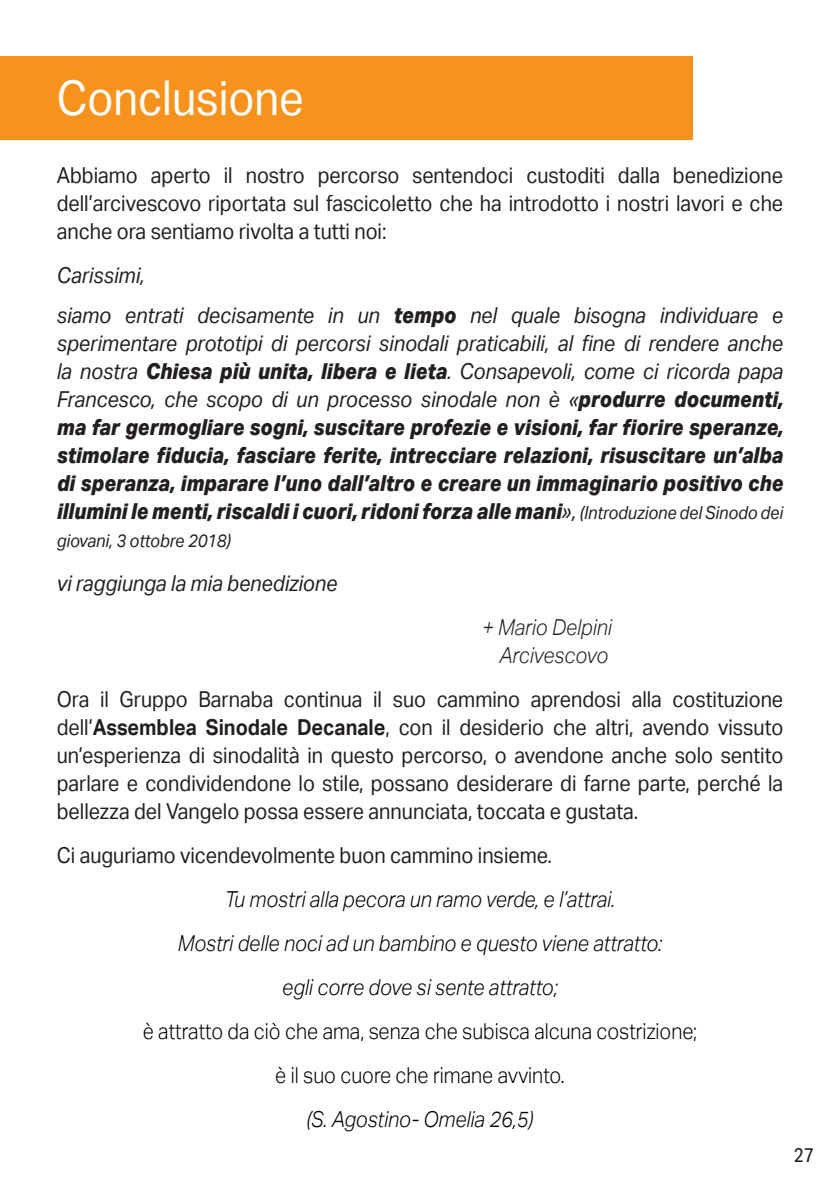
<style>
.page{position:relative;width:840px;height:1191px;background:#fff}
.page>*{position:absolute;margin:0;border:0;box-sizing:border-box;transform-origin:0 0}
.testo{font:48px "Aktiv Grotesk";color:#fff;scale:.9 1}
.t1{font:italic 800 22px/28px "Aktiv Grotesk";color:#231f20;text-align:justify;scale:.9 1}
.t2{font:22px/28px "Aktiv Grotesk";color:#231f20;text-align:justify;scale:.9 1}
.t3{font:italic 300 22px "Aktiv Grotesk";color:#000;scale:.9 1}
.t4{font:300 22px "Aktiv Grotesk";color:#000;scale:.9 1}
.t5{font:italic 22px "Aktiv Grotesk";color:#231f20;scale:.9 1}
.t6{font:italic 300 22px/28px "Aktiv Grotesk";color:#231f20;text-align:right;scale:.9 1}
.t7{font:20px "Aktiv Grotesk Cd";color:#231f20}
.t8{font:italic 18px "Aktiv Grotesk";color:#231f20;scale:.9 1}
.s1{font-weight:400}
.s2{font-weight:400;font-size:18px}
.s3{font-weight:700}
</style>
<div class="page">
<div style="left:0;top:57px;width:692px;height:83px;background:#f7931d"></div>
<p class="testo" style="left:57px;top:71px;width:276px">Conclusione</p>
<p class="t2" style="left:57px;top:161px;width:808px">Abbiamo aperto il nostro percorso sentendoci custoditi dalla benedizione dell’arcivescovo riportata sul fascicoletto che ha introdotto i nostri lavori e che anche ora sentiamo rivolta a tutti noi:</p>
<p class="t5" style="left:57px;top:262px;width:99px">Carissimi,</p>
<p class="t1" style="left:57px;top:301px;width:808px"><span class="s1">siamo entrati decisamente in un</span> tempo <span class="s1">nel quale bisogna individuare e sperimentare prototipi di percorsi sinodali praticabili, al fine di rendere anche la nostra</span> Chiesa più unita, libera e lieta<span class="s1">. Consapevoli, come ci ricorda papa Francesco, che scopo di un processo sinodale non è «</span>produrre documenti, ma far germogliare sogni, suscitare profezie e visioni, far fiorire speranze, stimolare fiducia, fasciare ferite, intrecciare relazioni, risuscitare un’alba di speranza, imparare l’uno dall’altro e creare un immaginario positivo che illumini le menti, riscaldi i cuori, ridoni forza alle mani<span class="s1">»,</span> <span class="s2">(Introduzione del Sinodo dei</span></p>
<p class="t8" style="left:57px;top:530px;width:195px">giovani, 3 ottobre 2018)</p>
<p class="t5" style="left:57px;top:570px;width:313px">vi raggiunga la mia benedizione</p>
<p class="t6" style="left:481px;top:613px;width:146px">+ Mario Delpini<br>Arcivescovo</p>
<p class="t2" style="left:57px;top:685px;width:808px">Ora il Gruppo Barnaba continua il suo cammino aprendosi alla costituzione dell’<span class="s3">Assemblea Sinodale Decanale</span>, con il desiderio che altri, avendo vissuto un’esperienza di sinodalità in questo percorso, o avendone anche solo sentito parlare e condividendone lo stile, possano desiderare di farne parte, perché la bellezza del Vangelo possa essere annunciata, toccata e gustata.</p>
<p class="t2" style="left:57px;top:841px;width:551px">Ci auguriamo vicendevolmente buon cammino insieme.</p>
<p class="t3" style="left:225px;top:886px;width:435px">Tu mostri alla pecora un ramo verde, e l’attrai.</p>
<p class="t3" style="left:178px;top:930px;width:539px">Mostri delle noci ad un bambino e questo viene attratto:</p>
<p class="t3" style="left:282px;top:974px;width:307px">egli corre dove si sente attratto;</p>
<p class="t4" style="left:143px;top:1018px;width:617px">è attratto da ciò che ama, senza che subisca alcuna costrizione;</p>
<p class="t4" style="left:275px;top:1062px;width:323px">è il suo cuore che rimane avvinto.</p>
<p class="t3" style="left:306px;top:1106px;width:253px">(S. Agostino- Omelia 26,5)</p>
<p class="t7" style="left:793px;top:1143px;width:21px">27</p>
</div>
